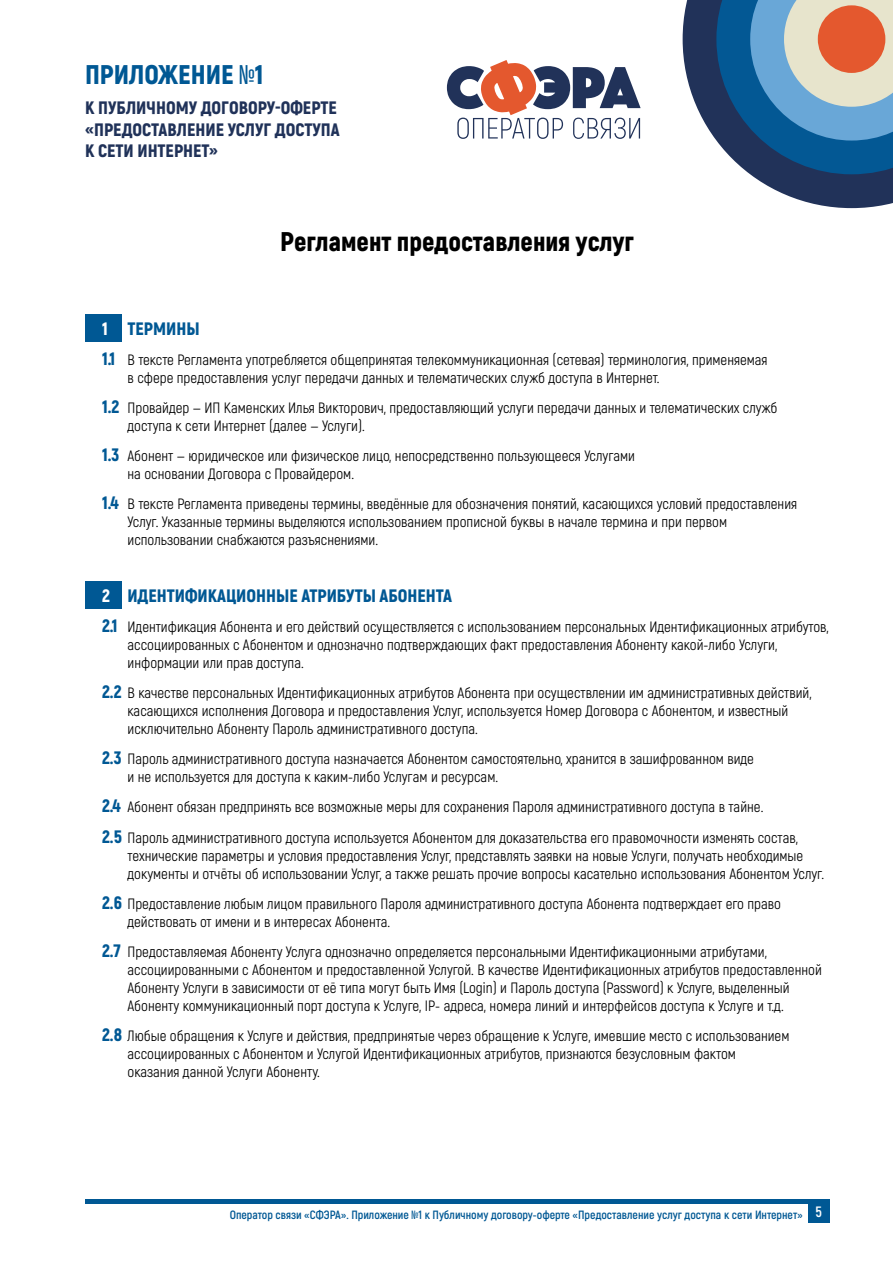
<style>
.page{position:relative;width:893px;height:1263px;background:#fff}
.page>*{position:absolute;margin:0;border:0;box-sizing:border-box;transform-origin:0 0}
.t1{font:900 27px "Akrobat";color:#000}
.t2{font:900 27px "Akrobat";color:#005894}
.t3{font:900 18px/21.6px "Akrobat";color:#203259}
.t4{font:900 18px "Akrobat";color:#005894}
.t5{font:15px/18px "Akrobat";color:#000}
.t6{font:700 12px "Akrobat";color:#005894}
.s1{font-family:"Bravo RG";font-weight:400}
.s2{color:#fff}
.s3{font-weight:900;font-size:18px;color:#005894}
.s4{font-family:"Bravo SC";font-weight:400}
.s5{font-size:15px;color:#fff}
</style>
<div class="page">
<svg style="left:683px;top:0;width:210px;height:208px"></svg>
<div style="left:818px;top:5px;width:67px;height:68px;background:#e4582e;border-radius:50%"></div>
<svg style="left:447px;top:60px;width:194px;height:79px"></svg>
<hr style="left:85px;top:1199px;width:744px;height:4px;background:#005894">
<div style="left:808px;top:1201px;width:21px;height:21px;background:#005894"></div>
<div style="left:85px;top:315px;width:37px;height:27px;background:#005894"></div>
<div style="left:85px;top:582px;width:37px;height:27px;background:#005894"></div>
<h1 class="t2" style="left:85px;top:57px;width:180px">ПРИЛОЖЕНИЕ <span class="s1">№</span>1</h1>
<p class="t3" style="left:85px;top:97px;width:256px">К ПУБЛИЧНОМУ ДОГОВОРУ-ОФЕРТЕ «ПРЕДОСТАВЛЕНИЕ УСЛУГ ДОСТУПА<br>К СЕТИ ИНТЕРНЕТ»</p>
<h1 class="t1" style="left:280px;top:224px;width:355px">Регламент предоставления услуг</h1>
<p class="t4" style="left:102px;top:317px;width:99px"><span class="s2">1</span> ТЕРМИНЫ</p>
<p class="t5" style="left:128px;top:351px;width:642px;text-indent:-26px"><span class="s3">1.1</span> В тексте Регламента употребляется общепринятая телекоммуникационная (сетевая) терминология, применяемая в сфере предоставления услуг передачи данных и телематических служб доступа в Интернет.</p>
<p class="t5" style="left:128px;top:399px;width:651px;text-indent:-26px"><span class="s3">1.2</span> Провайдер — ИП Каменских Илья Викторович, предоставляющий услуги передачи данных и телематических служб доступа к сети Интернет (далее — Услуги).</p>
<p class="t5" style="left:128px;top:447px;width:509px;text-indent:-26px"><span class="s3">1.3</span> Абонент — юридическое или физическое лицо, непосредственно пользующееся Услугами на основании Договора с Провайдером.</p>
<p class="t5" style="left:128px;top:495px;width:671px;text-indent:-26px"><span class="s3">1.4</span> В тексте Регламента приведены термины, введённые для обозначения понятий, касающихся условий предоставления<br>Услуг. Указанные термины выделяются использованием прописной буквы в начале термина и при первом использовании снабжаются разъяснениями.</p>
<p class="t4" style="left:102px;top:584px;width:352px"><span class="s2">2</span> ИДЕНТИФИКАЦИОННЫЕ АТРИБУТЫ АБОНЕНТА</p>
<p class="t5" style="left:128px;top:618px;width:703px;text-indent:-26px"><span class="s3">2.1</span> Идентификация Абонента и его действий осуществляется с использованием персональных Идентификационных атрибутов, ассоциированных с Абонентом и однозначно подтверждающих факт предоставления Абоненту какой-либо Услуги, информации или прав доступа.</p>
<p class="t5" style="left:128px;top:684px;width:685px;text-indent:-26px"><span class="s3">2.2</span> В качестве персональных Идентификационных атрибутов Абонента при осуществлении им административных действий, касающихся исполнения Договора и предоставления Услуг, используется Номер Договора с Абонентом, и известный исключительно Абоненту Пароль административного доступа.</p>
<p class="t5" style="left:128px;top:750px;width:628px;text-indent:-26px"><span class="s3">2.3</span> Пароль административного доступа назначается Абонентом самостоятельно, хранится в зашифрованном виде и не используется для доступа к каким-либо Услугам и ресурсам.</p>
<p class="t5" style="left:102px;top:792px;width:697px;line-height:30.2px"><span class="s3">2.4</span> Абонент обязан предпринять все возможные меры для сохранения Пароля административного доступа в тайне.<br><span class="s3">2.5</span> Пароль административного доступа используется Абонентом для доказательства его правомочности изменять состав,</p>
<p class="t5" style="left:128px;top:846px;width:698px">технические параметры и условия предоставления Услуг, представлять заявки на новые Услуги, получать необходимые документы и отчёты об использовании Услуг, а также решать прочие вопросы касательно использования Абонентом Услуг.</p>
<p class="t5" style="left:128px;top:894px;width:655px;text-indent:-26px"><span class="s3">2.6</span> Предоставление любым лицом правильного Пароля административного доступа Абонента подтверждает его право действовать от имени и в интересах Абонента.</p>
<p class="t5" style="left:128px;top:942px;width:696px;text-indent:-26px"><span class="s3">2.7</span> Предоставляемая Абоненту Услуга однозначно определяется персональными Идентификационными атрибутами, ассоциированными с Абонентом и предоставленной Услугой. В качестве Идентификационных атрибутов предоставленной Абоненту Услуги в зависимости от её типа могут быть Имя (Login) и Пароль доступа (Password) к Услуге, выделенный Абоненту коммуникационный порт доступа к Услуге, IP- адреса, номера линий и интерфейсов доступа к Услуге и т.д.</p>
<p class="t5" style="left:128px;top:1026px;width:663px;text-indent:-26px"><span class="s3">2.8</span> Любые обращения к Услуге и действия, предпринятые через обращение к Услуге, имевшие место с использованием ассоциированных с Абонентом и Услугой Идентификационных атрибутов, признаются безусловным фактом оказания данной Услуги Абоненту.</p>
<p class="t6" style="left:230px;top:1207px;width:594px">Оператор связи «СФЭРА». Приложение <span class="s4">№</span>1 к Публичному договору-оферте «Предоставление услуг доступа к сети Интернет» <span class="s5">5</span></p>
</div>
